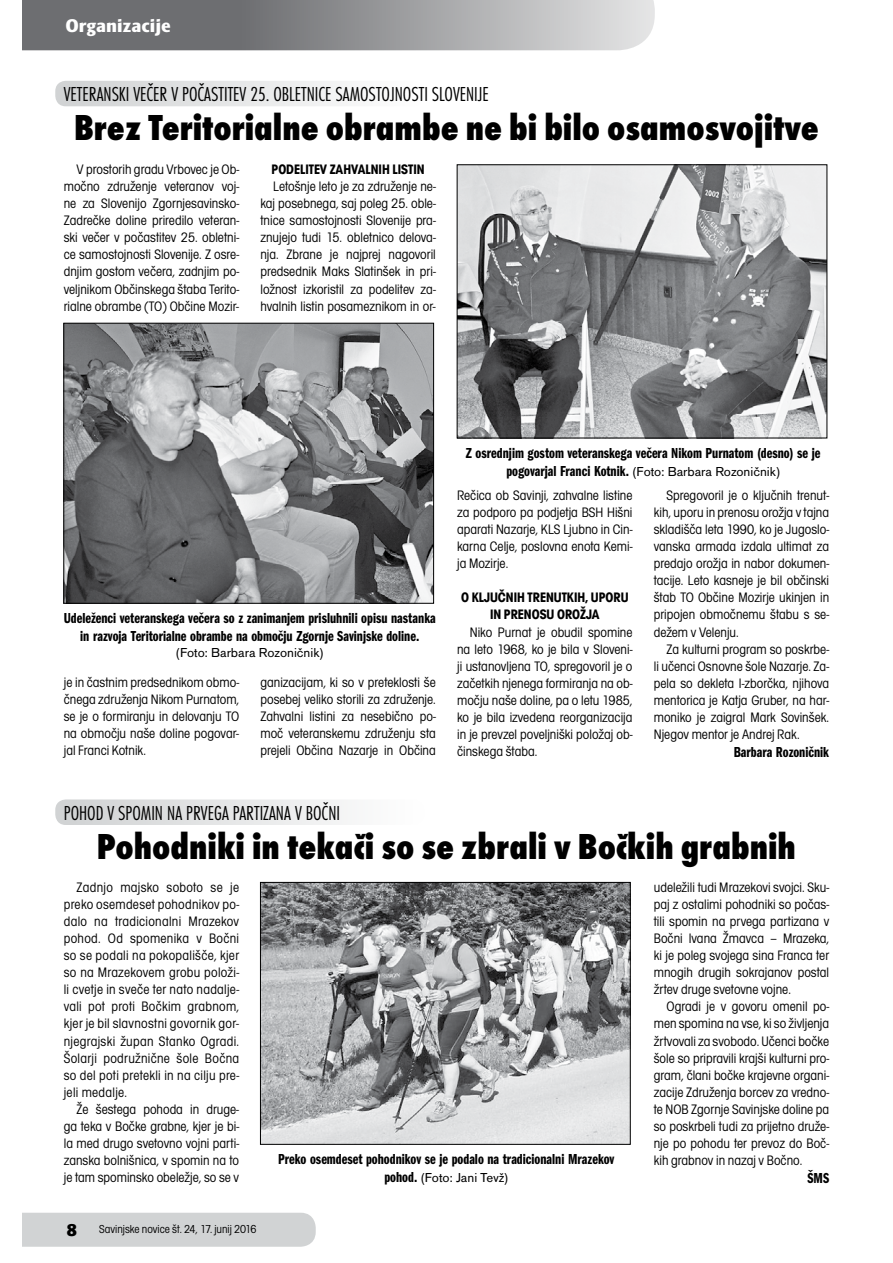
<style>
.page{position:relative;width:893px;height:1263px;background:#fff}
.page>*{position:absolute;margin:0;border:0;box-sizing:border-box;transform-origin:0 0}
.t1{font:37.5px "Futura TEE Extr Bold Cond";color:#000}
.t2{font:21px "Futura TEE Ligh Cond";color:#000}
.t3{font:18px "Skoda Sans Black CE";color:#fff}
.t4{font:15px/18px "Franklin Got Itc TEE Demi Comp";color:#000;text-align:center}
.t5{font:condensed 14.25px/17.1px "Avant Gar Got Itc TEE";color:#000;text-align:justify}
.t6{font:700 condensed 14.25px/17.1px "Avant Gar Got Itc TEE";color:#000;text-align:center}
.t7{font:13.5px "Accius TEE";color:#000}
.t8{font:condensed 12px "Avant Gar Got Itc TEE";color:#000}
.s1{font-family:"Franklin Got Itc TEE Demi Comp";font-size:15px}
.s2{font-family:"Skoda Sans";font-weight:900;font-stretch:normal;font-size:18px}
</style>
<div class="page">
<svg style="left:22px;top:0;width:633px;height:50px;background:#949597"></svg>
<div style="left:22px;top:1213px;width:294px;height:34px;background:#d1d3d4"></div>
<div style="left:55px;top:81px;width:370px;height:25px;background:linear-gradient(to right,#cfd1d2,#fff);border-radius:10px"></div>
<div style="left:55px;top:799px;width:370px;height:26px;background:linear-gradient(to right,#cfd1d2,#fff);border-radius:10px"></div>
<img style="left:66px;top:325px;width:366px;height:276px">
<div style="left:64px;top:323px;width:370px;height:280px;border:1px solid #000"></div>
<img style="left:459px;top:167px;width:366px;height:269px">
<img style="left:262px;top:884px;width:366px;height:258px">
<div style="left:260px;top:882px;width:370px;height:262px;border:1px solid #000"></div>
<p class="t3" style="left:65px;top:15px;width:107px">Organizacije</p>
<h2 class="t2" style="left:64px;top:82px;width:427px">VETERANSKI VEČER V POČASTITEV 25. OBLETNICE SAMOSTOJNOSTI SLOVENIJE</h2>
<h1 class="t1" style="left:74px;top:106px;width:746px">Brez Teritorialne obrambe ne bi bilo osamosvojitve</h1>
<p class="t5" style="left:64px;top:161px;width:177px;text-indent:13px">V prostorih gradu Vrbovec je Ob&shy;močno združenje veteranov voj&shy;ne za Slovenijo Zgornjesavinsko-Zadrečke doline priredilo veteran&shy;ski večer v počastitev 25. obletni&shy;ce samostojnosti Slovenije. Z osre&shy;dnjim gostom večera, zadnjim po&shy;veljnikom Občinskega štaba Terito&shy;rialne obrambe (TO) Občine Mozir-</p>
<p class="t6" style="left:272px;top:160px;width:155px">PODELITEV ZAHVALNIH LISTIN</p>
<p class="t5" style="left:260px;top:178px;width:177px;text-indent:13px">Letošnje leto je za združenje ne&shy;kaj posebnega, saj poleg 25. oble&shy;tnice samostojnosti Slovenije pra&shy;znujejo tudi 15. obletnico delova&shy;nja. Zbrane je najprej nagovoril predsednik Maks Slatinšek in pri&shy;ložnost izkoristil za podelitev za&shy;hvalnih listin posameznikom in or-</p>
<p class="t4" style="left:64px;top:609px;width:374px">Udeleženci veteranskega večera so z zanimanjem prisluhnili opisu nastanka in razvoja Teritorialne obrambe na območju Zgornje Savinjske doline.</p>
<p class="t7" style="left:176px;top:645px;width:149px">(Foto: Barbara Rozoničnik)</p>
<p class="t5" style="left:64px;top:674px;width:177px">je in častnim predsednikom obmo&shy;čnega združenja Nikom Purnatom, se je o formiranju in delovanju TO na območju naše doline pogovar&shy;jal Franci Kotnik.</p>
<p class="t5" style="left:260px;top:674px;width:177px">ganizacijam, ki so v preteklosti še posebej veliko storili za združenje.<br>Zahvalni listini za nesebično po&shy;moč veteranskemu združenju sta prejeli Občina Nazarje in Občina</p>
<p class="t4" style="left:466px;top:444px;width:356px">Z osrednjim gostom veteranskega večera Nikom Purnatom (desno) se je</p>
<p class="t7" style="left:506px;top:464px;width:275px"><span class="s1">pogovarjal Franci Kotnik.</span> (Foto: Barbara Rozoničnik)</p>
<p class="t5" style="left:457px;top:487px;width:177px">Rečica ob Savinji, zahvalne listine za podporo pa podjetja BSH Hišni aparati Nazarje, KLS Ljubno in Cin&shy;karna Celje, poslovna enota Kemi&shy;ja Mozirje.</p>
<p class="t6" style="left:461px;top:589px;width:169px">O KLJUČNIH TRENUTKIH, UPORU<br>IN PRENOSU OROŽJA</p>
<p class="t5" style="left:457px;top:623px;width:177px;text-indent:13px">Niko Purnat je obudil spomine na leto 1968, ko je bila v Sloveni&shy;ji ustanovljena TO, spregovoril je o začetkih njenega formiranja na ob&shy;močju naše doline, pa o letu 1985, ko je bila izvedena reorganizacija in je prevzel poveljniški položaj ob&shy;činskega štaba.</p>
<p class="t5" style="left:654px;top:487px;width:177px;text-indent:13px">Spregovoril je o ključnih trenut&shy;kih, uporu in prenosu orožja v tajna skladišča leta 1990, ko je Jugoslo&shy;vanska armada izdala ultimat za predajo orožja in nabor dokumen&shy;tacije. Leto kasneje je bil občinski štab TO Občine Mozirje ukinjen in pripojen območnemu štabu s se&shy;dežem v Velenju.</p>
<p class="t5" style="left:654px;top:640px;width:177px;text-indent:13px">Za kulturni program so poskrbe&shy;li učenci Osnovne šole Nazarje. Za&shy;pela so dekleta I-zborčka, njihova mentorica je Katja Gruber, na har&shy;moniko je zaigral Mark Sovinšek.<br>Njegov mentor je Andrej Rak.</p>
<p class="t4" style="left:734px;top:743px;width:97px">Barbara Rozoničnik</p>
<h2 class="t2" style="left:64px;top:801px;width:278px">POHOD V SPOMIN NA PRVEGA PARTIZANA V BOČNI</h2>
<h1 class="t1" style="left:97px;top:826px;width:700px">Pohodniki in tekači so se zbrali v Bočkih grabnih</h1>
<p class="t5" style="left:64px;top:878px;width:177px;text-indent:13px">Zadnjo majsko soboto se je preko osemdeset pohodnikov po&shy;dalo na tradicionalni Mrazekov pohod. Od spomenika v Bočni so se podali na pokopališče, kjer so na Mrazekovem grobu položi&shy;li cvetje in sveče ter nato nadalje&shy;vali pot proti Bočkim grabnom, kjer je bil slavnostni govornik gor&shy;njegrajski župan Stanko Ogradi.<br>Šolarji podružnične šole Bočna so del poti pretekli in na cilju pre&shy;jeli medalje.</p>
<p class="t5" style="left:64px;top:1101px;width:177px;text-indent:13px">Že šestega pohoda in druge&shy;ga teka v Bočke grabne, kjer je bi&shy;la med drugo svetovno vojni parti&shy;zanska bolnišnica, v spomin na to je tam spominsko obeležje, so se v</p>
<p class="t8" style="left:67px;top:1222px;width:191px"><span class="s2">8</span> Savinjske novice št. 24, 17. junij 2016</p>
<p class="t4" style="left:278px;top:1150px;width:338px">Preko osemdeset pohodnikov se je podalo na tradicionalni Mrazekov</p>
<p class="t7" style="left:384px;top:1170px;width:125px"><span class="s1">pohod.</span> (Foto: Jani Tevž)</p>
<p class="t5" style="left:654px;top:878px;width:177px">udeležili tudi Mrazekovi svojci. Sku&shy;paj z ostalimi pohodniki so počas&shy;tili spomin na prvega partizana v Bočni Ivana Žmavca – Mrazeka, ki je poleg svojega sina Franca ter mnogih drugih sokrajanov postal žrtev druge svetovne vojne.</p>
<p class="t5" style="left:654px;top:998px;width:177px;text-indent:13px">Ogradi je v govoru omenil po&shy;men spomina na vse, ki so življenja žrtvovali za svobodo. Učenci bočke šole so pripravili krajši kulturni pro&shy;gram, člani bočke krajevne organi&shy;zacije Združenja borcev za vredno&shy;te NOB Zgornje Savinjske doline pa so poskrbeli tudi za prijetno druže&shy;nje po pohodu ter prevoz do Boč&shy;kih grabnov in nazaj v Bočno.</p>
<p class="t4" style="left:807px;top:1169px;width:23px">ŠMS</p>
</div>
